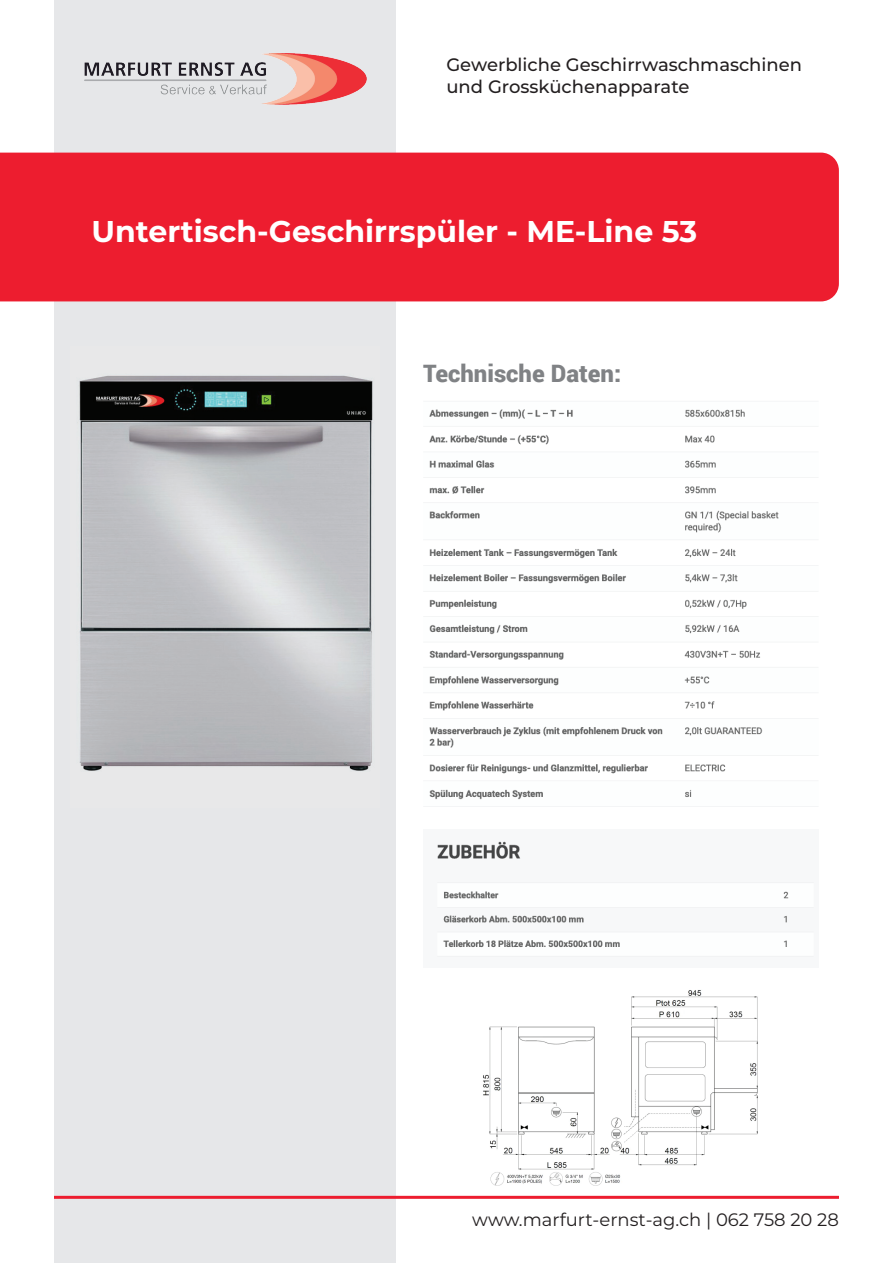
<style>
.page{position:relative;width:893px;height:1263px;background:#fff}
.page>*{position:absolute;margin:0;border:0;box-sizing:border-box;transform-origin:0 0}
.t1{font:700 30px "Montserrat";color:#fff}
.t2{font:900 24px "Roboto";color:#808285}
.t3{font:500 18px/21.6px "Montserrat";color:#231f20}
.t4{font:18px "Montserrat";color:#231f20}
</style>
<div class="page">
<div style="left:54px;top:0;width:341px;height:1263px;background:#e6e7e9"></div>
<div style="left:0;top:153px;width:839px;height:148px;background:#ed1d2f"></div>
<img style="left:85px;top:54px;width:281px;height:50px">
<hr style="left:54px;top:1196px;width:785px;height:3px;background:#ed1d2f">
<img style="left:79px;top:375px;width:294px;height:396px">
<img style="left:424px;top:409px;width:394px;height:398px">
<img style="left:483px;top:990px;width:275px;height:196px">
<img style="left:437px;top:841px;width:377px;height:116px">
<p class="t3" style="left:446px;top:53px;width:357px">Gewerbliche Geschirrwaschmaschinen und Grossküchenapparate</p>
<h1 class="t1" style="left:92px;top:209px;width:607px">Untertisch-Geschirrspüler - ME-Line 53</h1>
<h2 class="t2" style="left:423px;top:357px;width:200px">Technische Daten:</h2>
<p class="t4" style="left:472px;top:1207px;width:368px">www.marfurt-ernst-ag.ch | 062 758 20 28</p>
</div>
